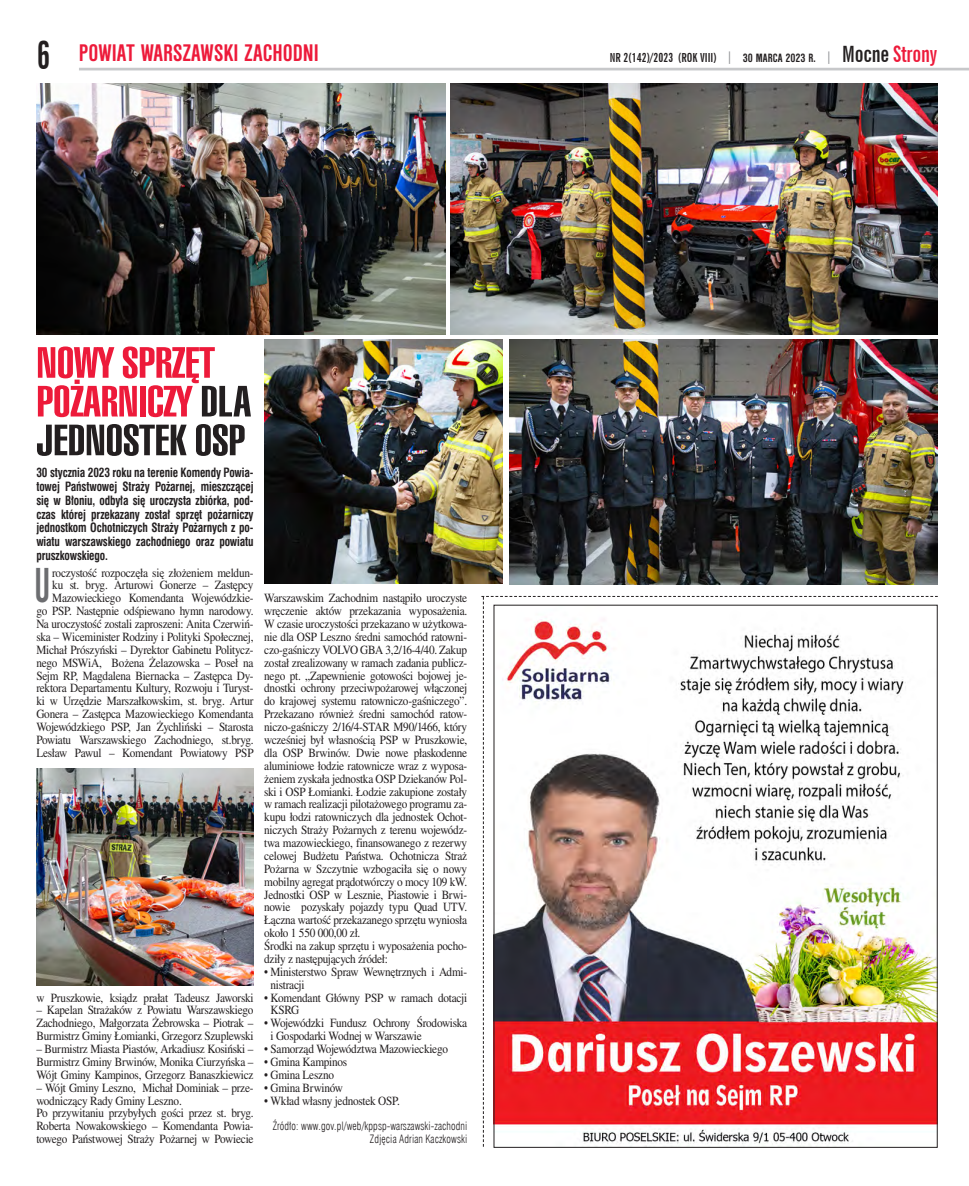
<style>
.page{position:relative;width:969px;height:1186px;background:#fff}
.page>*{position:absolute;margin:0;border:0;box-sizing:border-box;transform-origin:0 0}
.txt-0_inicjal{font:700 condensed 51.12px "Nimbus San DEE";color:#6c6d70;scale:.75 1}
.G-tytul3{font:42.5px/38.8px "Swis 911 U Cm EU";color:#ed1a3a;scale:1.25 1}
.txt{font:700 condensed 25px "Nimbus San DEE";color:#ed1a3a}
.txt-0{font:12.5px/12.9px "Nimbus Rom No 9 LEE";letter-spacing:-.02em;color:#231f20;scale:.9 1}
.txt-0_inicjal-2{font:12.5px/12.9px "Nimbus Rom No 9 LEE";letter-spacing:-.02em;color:#231f20;text-align:justify;scale:.9 1}
.G-lead{font:700 12.5px/13.8px "Swis 721 Cn EU";letter-spacing:-.01em;color:#231f20;text-align:justify;scale:.9 1}
.t1{font:700 extra-condensed 12.5px "News Gothic BT";color:#231f20}
.G-autor-opis{font:11.25px "Swis 721 Lt Cn EU";letter-spacing:.01em;color:#231f20;scale:.9 1}
.s1{font-family:"News Gothic BT";font-stretch:extra-condensed;font-size:38.75px;color:#231f20}
.s2{color:#231f20}
.s3{color:#939598}
.s4{font-family:"Nimbus San DEE";font-stretch:condensed}
.s5{font-size:22.5px}
.s6{font-size:22.5px;color:#ed1a3a}
</style>
<div class="page">
<hr style="left:79px;top:68px;width:889px;height:2px;background:#c7c8ca">
<svg style="left:481px;top:596px;width:456px;height:551px"></svg>
<img style="left:495px;top:607px;width:440px;height:538px">
<img style="left:450px;top:84px;width:487px;height:250px">
<img style="left:36px;top:84px;width:409px;height:250px">
<img style="left:509px;top:339px;width:427px;height:246px">
<img style="left:264px;top:339px;width:238px;height:245px">
<img style="left:36px;top:769px;width:217px;height:216px">
<p class="txt" style="left:36px;top:39px;width:284px"><span class="s1">6</span> POWIAT WARSZAWSKI ZACHODNI</p>
<p class="G-tytul3" style="left:36px;top:345px;width:173px">NOWY SPRZĘT<br>POŻARNICZY <span class="s2">DLA<br>JEDNOSTEK OSP</span></p>
<p class="G-lead" style="left:36px;top:466px;width:243px">30 stycznia 2023 roku na terenie Komendy Powia&shy;towej Państwowej Straży Pożarnej, mieszczącej się w Błoniu, odbyła się uroczysta zbiórka, pod&shy;czas której przekazany został sprzęt pożarniczy jednostkom Ochotniczych Straży Pożarnych z po&shy;wiatu warszawskiego zachodniego oraz powiatu pruszkowskiego.</p>
<p class="txt-0_inicjal" style="left:35px;top:558px;width:22px">U</p>
<p class="txt-0_inicjal-2" style="left:36px;top:566px;width:243px;text-align:right">roczystość rozpoczęła się złożeniem meldun-<br>ku st. bryg. Arturowi Gonerze – Zastępcy Mazowieckiego Komendanta Wojewódzkie-<br>go PSP. Następnie odśpiewano hymn narodowy.<br>Na uroczystość zostali zaproszeni: Anita Czerwiń&shy;ska – Wiceminister Rodziny i Polityki Społecznej, Michał Prószyński – Dyrektor Gabinetu Politycz&shy;nego MSWiA, Bożena Żelazowska – Poseł na Sejm RP, Magdalena Biernacka – Zastępca Dy&shy;rektora Departamentu Kultury, Rozwoju i Turyst&shy;ki w Urzędzie Marszałkowskim, st. bryg. Artur Gonera – Zastępca Mazowieckiego Komendanta Wojewódzkiego PSP, Jan Żychliński – Starosta Powiatu Warszawskiego Zachodniego, st.bryg.<br>Lesław Pawul – Komendant Powiatowy PSP</p>
<p class="txt-0_inicjal-2" style="left:36px;top:991px;width:243px">w Pruszkowie, ksiądz prałat Tadeusz Jaworski</p>
<p class="txt-0_inicjal-2" style="left:36px;top:1004px;width:243px">– Kapelan Strażaków z Powiatu Warszawskiego Zachodniego, Małgorzata Żebrowska – Piotrak – Burmistrz Gminy Łomianki, Grzegorz Szuplewski</p>
<p class="txt-0_inicjal-2" style="left:36px;top:1042px;width:243px">– Burmistrz Miasta Piastów, Arkadiusz Kosiński – Burmistrz Gminy Brwinów, Monika Ciurzyńska – Wójt Gminy Kampinos, Grzegorz Banaszkiewicz</p>
<p class="txt-0_inicjal-2" style="left:36px;top:1081px;width:243px">– Wójt Gminy Leszno, Michał Dominiak – prze&shy;wodniczący Rady Gminy Leszno.</p>
<p class="txt-0" style="left:36px;top:1107px;width:243px;text-align:justify">Po przywitaniu przybyłych gości przez st. bryg.<br>Roberta Nowakowskiego – Komendanta Powia&shy;towego Państwowej Straży Pożarnej w Powiecie</p>
<p class="txt-0" style="left:264px;top:592px;width:227px;text-align:justify">Warszawskim Zachodnim nastąpiło uroczyste wręczenie aktów przekazania wyposażenia.<br>W czasie uroczystości przekazano w użytkowa&shy;nie dla OSP Leszno średni samochód ratowni&shy;czo-gaśniczy VOLVO GBA 3,2/16-4/40. Zakup został zrealizowany w ramach zadania publicz&shy;nego pt. „Zapewnienie gotowości bojowej je&shy;dnostki ochrony przeciwpożarowej włączonej do krajowej systemu ratowniczo-gaśniczego”.<br>Przekazano również średni samochód ratow&shy;niczo-gaśniczy 2/16/4-STAR M90/1466, który wcześniej był własnością PSP w Pruszkowie, dla OSP Brwinów. Dwie nowe płaskodenne aluminiowe łodzie ratownicze wraz z wyposa&shy;żeniem zyskała jednostka OSP Dziekanów Pol&shy;ski i OSP Łomianki. Łodzie zakupione zostały w ramach realizacji pilotażowego programu za&shy;kupu łodzi ratowniczych dla jednostek Ochot&shy;niczych Straży Pożarnych z terenu wojewódz&shy;twa mazowieckiego, finansowanego z rezerwy celowej Budżetu Państwa. Ochotnicza Straż Pożarna w Szczytnie wzbogaciła się o nowy mobilny agregat prądotwórczy o mocy 109 kW.<br>Jednostki OSP w Lesznie, Piastowie i Brwi&shy;nowie pozyskały pojazdy typu Quad UTV.<br>Łączna wartość przekazanego sprzętu wyniosła około 1 550 000,00 zł.</p>
<p class="txt-0" style="left:264px;top:939px;width:227px">Środki na zakup sprzętu i wyposażenia pocho&shy;dziły z następujących źródeł:</p>
<p class="txt-0" style="left:270px;top:965px;width:220px;text-indent:-6px">• Ministerstwo Spraw Wewnętrznych i Admi&shy;nistracji</p>
<p class="txt-0" style="left:270px;top:991px;width:220px;text-indent:-6px">• Komendant Główny PSP w ramach dotacji<br>KSRG</p>
<p class="txt-0" style="left:270px;top:1017px;width:220px;text-indent:-6px">• Wojewódzki Fundusz Ochrony Środowiska i Gospodarki Wodnej w Warszawie</p>
<p class="txt-0" style="left:264px;top:1042px;width:206px">• Samorząd Województwa Mazowieckiego</p>
<p class="txt-0" style="left:264px;top:1055px;width:94px">• Gmina Kampinos</p>
<p class="txt-0" style="left:264px;top:1068px;width:79px">• Gmina Leszno</p>
<p class="txt-0" style="left:264px;top:1081px;width:89px">• Gmina Brwinów</p>
<p class="txt-0" style="left:264px;top:1094px;width:152px">• Wkład własny jednostek OSP.</p>
<p class="G-autor-opis" style="left:273px;top:1119px;width:217px">Źródło: www.gov.pl/web/kppsp-warszawski-zachodni</p>
<p class="G-autor-opis" style="left:370px;top:1132px;width:110px">Zdjęcia Adrian Kaczkowski</p>
<p class="t1" style="left:609px;top:50px;width:328px">NR 2(142)/2023 (ROK VIII) <span class="s3">|</span> <span class="s4">30 MARCA 2023 R.</span> <span class="s3">|</span> <span class="s5">Mocne</span> <span class="s6">Strony</span></p>
</div>
